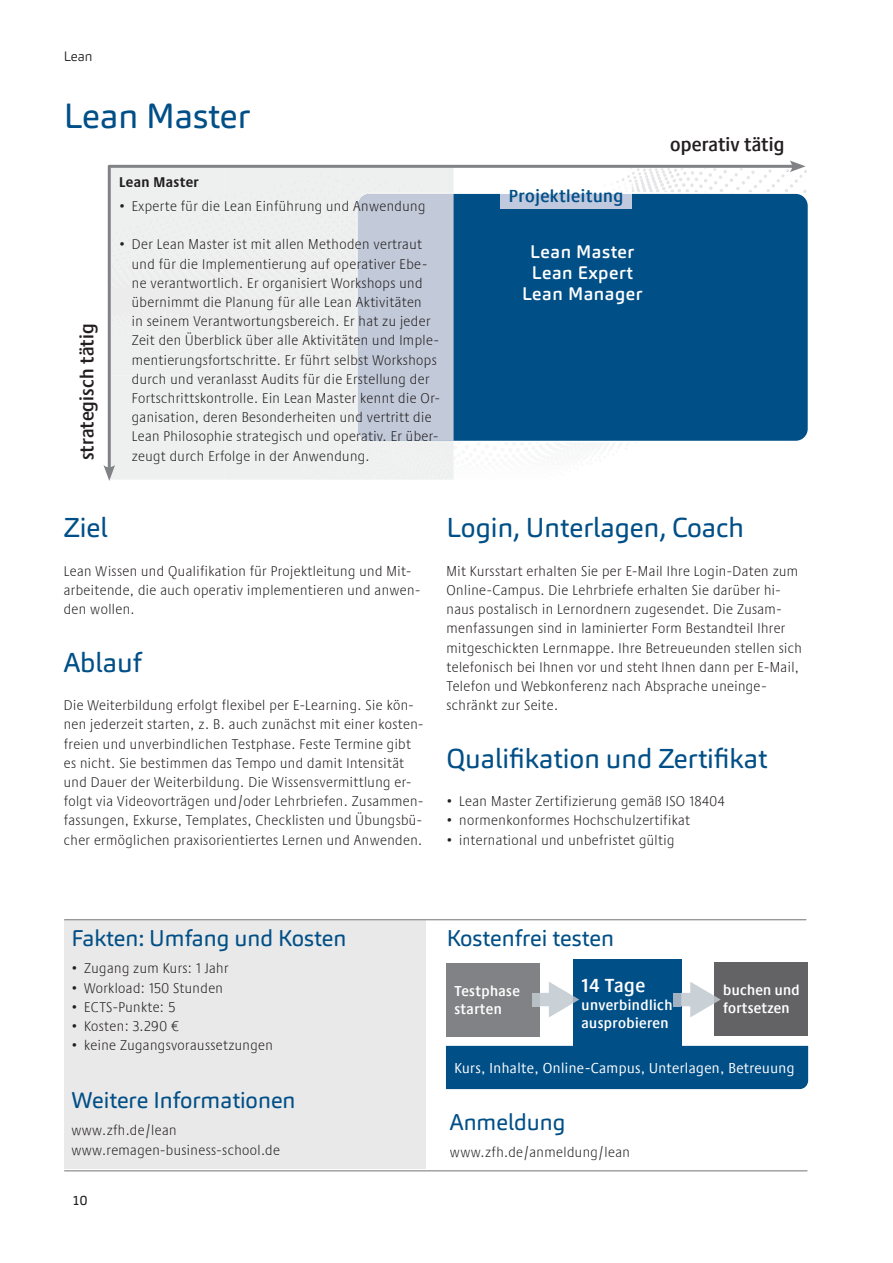
<style>
.page{position:relative;width:893px;height:1263px;background:#fff}
.page>*{position:absolute;margin:0;border:0;box-sizing:border-box;transform-origin:0 0}
.t1{font:34.5px "Carnas";color:#014f87}
.t2{font:27px "Carnas";color:#014f87}
.t3{font:22.5px "Carnas";color:#014f87}
.t4{font:600 condensed 19.5px "Praxis Next";letter-spacing:.01em;color:#231f20}
.t5{font:600 condensed 19.5px "Praxis Next";letter-spacing:.025em;color:#fff}
.t6{font:500 18px/21px "Carnas";letter-spacing:.03em;color:#fff;text-align:center}
.t7{font:600 condensed 18px "Praxis Next";letter-spacing:.03em;color:#014f87}
.t8{font:600 condensed 14.85px/18px "Praxis Next";letter-spacing:.03em;color:#fff}
.t9{font:condensed 14.85px "Praxis Next";letter-spacing:.03em;color:#fff}
.t10{font:300 condensed 14.55px/19.2px "Praxis Next";letter-spacing:.03em;color:#231f20}
.t11{font:700 condensed 14.55px "Praxis Next";letter-spacing:.03em;color:#231f20}
.t12{font:300 13.5px "Carnas";color:#231f20}
.t13{font:13.5px "Carnas";color:#231f20}
</style>
<div class="page">
<div style="left:64px;top:920px;width:361px;height:249px;background:#e9e9e9"></div>
<hr style="left:65px;top:919px;width:741px;height:1px;background:#808285">
<hr style="left:65px;top:1170px;width:742px;height:1px;background:#808285">
<div style="left:446px;top:1046px;width:362px;height:43px;background:#014f87"></div>
<div style="left:573px;top:959px;width:108px;height:88px;background:#014f87"></div>
<div style="left:446px;top:963px;width:93px;height:73px;background:#808285"></div>
<div style="left:715px;top:962px;width:93px;height:73px;background:#636366"></div>
<svg style="left:539px;top:982px;width:40px;height:35px"></svg>
<div style="left:532px;top:993px;width:7px;height:13px;background:#b8c0c5"></div>
<div style="left:673px;top:993px;width:8px;height:13px;background:#a3b0c2"></div>
<svg style="left:681px;top:982px;width:40px;height:35px"></svg>
<div style="left:454px;top:193px;width:354px;height:248px;background:#014f87"></div>
<div style="left:500px;top:194px;width:132px;height:14px;background:#c0c9de"></div>
<hr style="left:109px;top:165px;width:686px;height:3px;background:#808285">
<svg style="left:500px;top:160px;width:307px;height:34px"></svg>
<hr style="left:108px;top:166px;width:3px;height:304px;background:#808285">
<svg style="left:103px;top:173px;width:351px;height:308px"></svg>
<p class="t12" style="left:64px;top:48px;width:30px">Lean</p>
<h1 class="t1" style="left:64px;top:94px;width:188px">Lean Master</h1>
<h3 class="t4" style="left:72px;top:460px;width:138px;rotate:-90deg">strategisch tätig</h3>
<p class="t11" style="left:119px;top:170px;width:81px">Lean Master</p>
<p class="t10" style="left:119px;top:196px;width:308px">• Experte für die Lean Einführung und Anwendung</p>
<p class="t10" style="left:132px;top:234px;width:310px;text-indent:-13px">• Der Lean Master ist mit allen Methoden vertraut und für die Implementierung auf operativer Ebe&shy;ne verantwortlich. Er organisiert Workshops und übernimmt die Planung für alle Lean Aktivitäten<br>in seinem Verantwortungsbereich. Er hat zu jeder Zeit den Überblick über alle Aktivitäten und Imple&shy;mentierungsfortschritte. Er führt selbst Workshops durch und veranlasst Audits für die Erstellung der Fortschrittskontrolle. Ein Lean Master kennt die Or&shy;ganisation, deren Besonderheiten und vertritt die Lean Philosophie strategisch und operativ. Er über&shy;zeugt durch Erfolge in der Anwendung.</p>
<p class="t7" style="left:509px;top:182px;width:116px">Projektleitung</p>
<p class="t6" style="left:522px;top:241px;width:122px">Lean Master<br>Lean Expert<br>Lean Manager</p>
<h3 class="t4" style="left:670px;top:129px;width:116px">operativ tätig</h3>
<h2 class="t2" style="left:64px;top:511px;width:46px">Ziel</h2>
<p class="t10" style="left:64px;top:561px;width:358px">Lean Wissen und Qualifikation für Projektleitung und Mit&shy;arbeitende, die auch operativ implementieren und anwen&shy;den wollen.</p>
<h2 class="t2" style="left:64px;top:645px;width:79px">Ablauf</h2>
<p class="t10" style="left:64px;top:695px;width:361px">Die Weiterbildung erfolgt flexibel per E-Learning. Sie kön&shy;nen jederzeit starten, z. B. auch zunächst mit einer kosten&shy;freien und unverbindlichen Testphase. Feste Termine gibt es nicht. Sie bestimmen das Tempo und damit Intensität und Dauer der Weiterbildung. Die Wissensvermittlung er&shy;folgt via Videovorträgen und/oder Lehrbriefen. Zusammen&shy;fassungen, Exkurse, Templates, Checklisten und Übungsbü&shy;cher ermöglichen praxisorientiertes Lernen und Anwenden.</p>
<h2 class="t2" style="left:446px;top:511px;width:299px">Login, Unterlagen, Coach</h2>
<p class="t10" style="left:446px;top:561px;width:357px">Mit Kursstart erhalten Sie per E-Mail Ihre Login-Daten zum Online-Campus. Die Lehrbriefe erhalten Sie darüber hi&shy;naus postalisch in Lernordnern zugesendet. Die Zusam&shy;menfassungen sind in laminierter Form Bestandteil Ihrer mitgeschickten Lernmappe. Ihre Betreueunden stellen sich telefonisch bei Ihnen vor und steht Ihnen dann per E-Mail, Telefon und Webkonferenz nach Absprache uneinge&shy;schränkt zur Seite.</p>
<h2 class="t2" style="left:446px;top:741px;width:322px">Qualifikation und Zertifikat</h2>
<p class="t10" style="left:446px;top:791px;width:280px">• Lean Master Zertifizierung gemäß ISO 18404</p>
<p class="t10" style="left:446px;top:811px;width:245px">• normenkonformes Hochschulzertifikat</p>
<p class="t10" style="left:446px;top:830px;width:229px">• international und unbefristet gültig</p>
<h3 class="t3" style="left:71px;top:923px;width:276px">Fakten: Umfang und Kosten</h3>
<p class="t10" style="left:71px;top:958px;width:159px">• Zugang zum Kurs: 1 Jahr</p>
<p class="t10" style="left:71px;top:978px;width:153px">• Workload: 150 Stunden</p>
<p class="t10" style="left:71px;top:997px;width:105px">• ECTS-Punkte: 5</p>
<p class="t10" style="left:71px;top:1016px;width:109px">• Kosten: 3.290 €</p>
<p class="t10" style="left:71px;top:1035px;width:203px">• keine Zugangsvoraussetzungen</p>
<h3 class="t3" style="left:71px;top:1085px;width:226px">Weitere Informationen</h3>
<p class="t10" style="left:71px;top:1120px;width:210px">www.zfh.de/lean www.remagen-business-school.de</p>
<p class="t13" style="left:72px;top:1192px;width:17px">10</p>
<h3 class="t3" style="left:447px;top:923px;width:169px">Kostenfrei testen</h3>
<h3 class="t5" style="left:582px;top:971px;width:65px">14 Tage</h3>
<p class="t8" style="left:582px;top:996px;width:92px">unverbindlich ausprobieren</p>
<p class="t8" style="left:454px;top:981px;width:67px">Testphase starten</p>
<p class="t8" style="left:723px;top:980px;width:78px">buchen und fortsetzen</p>
<p class="t9" style="left:454px;top:1057px;width:341px">Kurs, Inhalte, Online-Campus, Unterlagen, Betreuung</p>
<h3 class="t3" style="left:450px;top:1107px;width:117px">Anmeldung</h3>
<p class="t10" style="left:450px;top:1142px;width:182px">www.zfh.de/anmeldung/lean</p>
</div>
